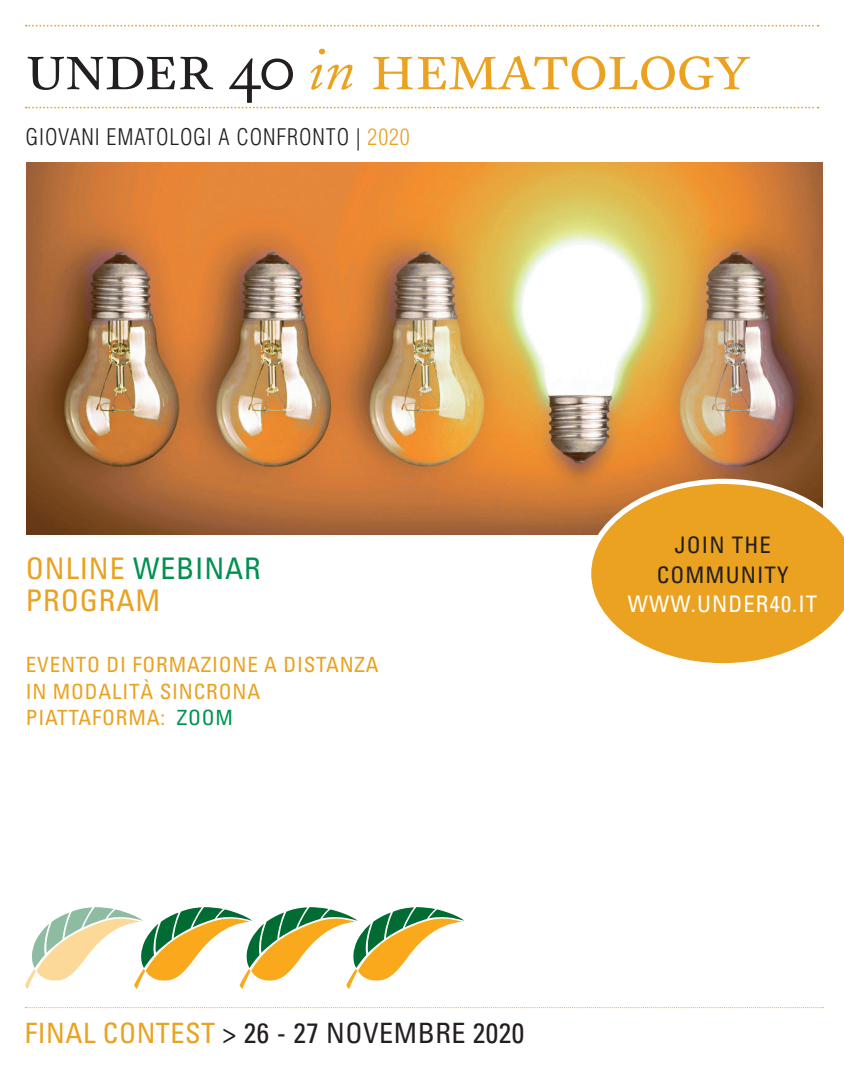
<style>
.page{position:relative;width:844px;height:1092px;background:#fff}
.page>*{position:absolute;margin:0;border:0;box-sizing:border-box;transform-origin:0 0}
.t1{font:71.58px "Mattioli 1885 Light SC";letter-spacing:-.025em;color:#eaa220}
.t2{font:condensed 29.75px "Univers";letter-spacing:.03em;color:#eaa220}
.t3{font:condensed 29.75px "Univers";color:#019150}
.t4{font:condensed 28px "Univers";letter-spacing:.02em;color:#231f20}
.t5{font:condensed 22.75px/29.8px "Univers";letter-spacing:.05em;color:#231f20;text-align:center}
.t6{font:condensed 22.75px "Univers";letter-spacing:.05em;color:#fff}
.t7{font:300 condensed 22.4px "Helvetica";letter-spacing:.04em;color:#231f20}
.t8{font:condensed 21px/26.2px "Univers";letter-spacing:.04em;color:#eaa220}
.s1{color:#231f20}
.s2{font-family:"Mattioli 1885";font-style:italic;font-size:58.8px}
.s3{color:#eaa220}
.s4{color:#019150}
</style>
<div class="page">
<img style="left:26px;top:162px;width:796px;height:372px">
<svg style="left:26px;top:25px;width:792px;height:2px"></svg>
<svg style="left:26px;top:107px;width:792px;height:1px"></svg>
<svg style="left:25px;top:1007px;width:798px;height:1px"></svg>
<svg style="left:25px;top:907px;width:439px;height:82px"></svg>
<svg style="left:586px;top:478px;width:257px;height:186px"></svg>
<h1 class="t1" style="left:26px;top:23px;width:724px"><span class="s1">under 40</span> <span class="s2">in</span> hematology</h1>
<p class="t7" style="left:26px;top:123px;width:385px">GIOVANI EMATOLOGI A CONFRONTO | <span class="s3">2020</span></p>
<h2 class="t2" style="left:26px;top:549px;width:17px">ONLINE</h2>
<h2 class="t3" style="left:133px;top:549px;width:79px">WEBINAR</h2>
<h2 class="t2" style="left:26px;top:581px;width:136px">PROGRAM</h2>
<p class="t8" style="left:26px;top:651px;width:354px">EVENTO DI FORMAZIONE A D ISTANZA<br>IN M ODALITÀ SINCRONA<br>PIATTAFO</p>
<p class="t8" style="left:116px;top:704px;width:115px">RMA: <span class="s4">ZOOM</span></p>
<p class="t5" style="left:656px;top:529px;width:133px">JOIN THE<br>COMMUNITY</p>
<p class="t6" style="left:627px;top:590px;width:191px">WWW.UNDER40.IT</p>
<h3 class="t4" style="left:25px;top:1015px;width:501px"><span class="s3">FINAL CONTEST</span> &gt; 26 - 27 NOVEMBRE 2020</h3>
</div>
